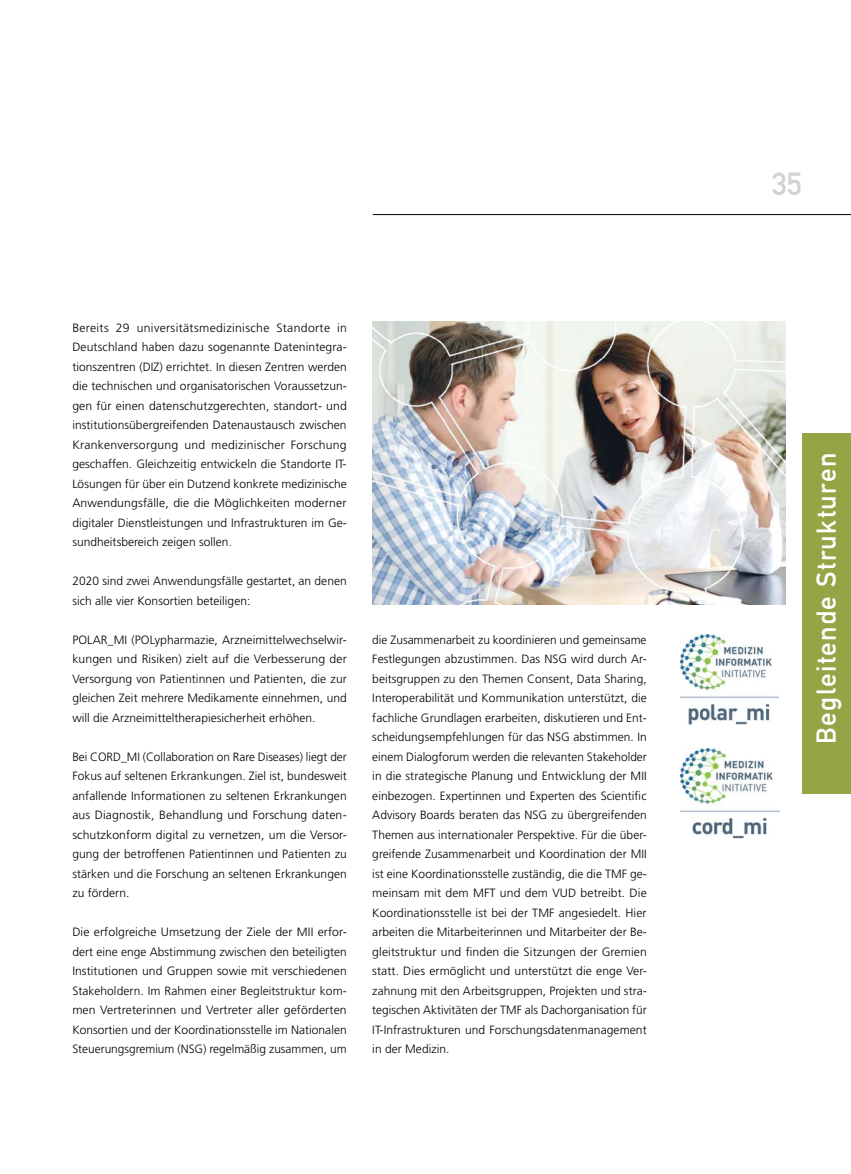
<style>
.page{position:relative;width:851px;height:1174px;background:#fff}
.page>*{position:absolute;margin:0;border:0;box-sizing:border-box;transform-origin:0 0}
.t1{font:31.5px "DIN Mittelschrift Std";color:#d1d3d4}
.t2{font:27px "DIN Mittelschrift Std";letter-spacing:.05em;color:#fff}
.t3{font:300 12px/19.5px "Frutiger LT Std";letter-spacing:.005em;color:#000;text-align:justify}
</style>
<div class="page">
<hr style="left:372px;top:214px;width:478px;height:1px;background:#000">
<div style="left:801px;top:433px;width:49px;height:360px;background:#94a545"></div>
<img style="left:372px;top:322px;width:412px;height:282px">
<img style="left:680px;top:748px;width:99px;height:90px">
<img style="left:680px;top:634px;width:98px;height:90px">
<p class="t3" style="left:72px;top:318px;width:276px">Bereits 29 universitätsmedizinische Standorte in Deutschland haben dazu sogenannte Datenintegra&shy;tionszentren (DIZ) errichtet. In diesen Zentren werden die technischen und organisatorischen Voraussetzun&shy;gen für einen datenschutzgerechten, standort- und institutionsübergreifenden Datenaustausch zwischen Krankenversorgung und medizinischer Forschung geschaffen. Gleichzeitig entwickeln die Standorte IT-Lösungen für über ein Dutzend konkrete medizinische Anwendungsfälle, die die Möglichkeiten moderner digitaler Dienstleistungen und Infrastrukturen im Ge&shy;sundheitsbereich zeigen sollen.</p>
<p class="t3" style="left:72px;top:571px;width:276px">2020 sind zwei Anwendungsfälle gestartet, an denen sich alle vier Konsortien beteiligen:</p>
<p class="t3" style="left:72px;top:630px;width:276px">POLAR_MI (POLypharmazie, Arzneimittelwechselwir&shy;kungen und Risiken) zielt auf die Verbesserung der Versorgung von Patientinnen und Patienten, die zur gleichen Zeit mehrere Medikamente einnehmen, und will die Arzneimitteltherapiesicherheit erhöhen.</p>
<p class="t3" style="left:72px;top:747px;width:276px">Bei CORD_MI (Collaboration on Rare Diseases) liegt der Fokus auf seltenen Erkrankungen. Ziel ist, bundesweit anfallende Informationen zu seltenen Erkrankungen aus Diagnostik, Behandlung und Forschung daten&shy;schutzkonform digital zu vernetzen, um die Versor&shy;gung der betroffenen Patientinnen und Patienten zu stärken und die Forschung an seltenen Erkrankungen zu fördern.</p>
<p class="t3" style="left:72px;top:922px;width:276px">Die erfolgreiche Umsetzung der Ziele der MII erfor&shy;dert eine enge Abstimmung zwischen den beteiligten Institutionen und Gruppen sowie mit verschiedenen Stakeholdern. Im Rahmen einer Begleitstruktur kom&shy;men Vertreterinnen und Vertreter aller geförderten Konsortien und der Koordinationsstelle im Nationalen Steuerungsgremium (NSG) regelmäßig zusammen, um</p>
<p class="t3" style="left:372px;top:630px;width:276px">die Zusammenarbeit zu koordinieren und gemeinsame Festlegungen abzustimmen. Das NSG wird durch Ar&shy;beitsgruppen zu den Themen Consent, Data Sharing, Interoperabilität und Kommunikation unterstützt, die fachliche Grundlagen erarbeiten, diskutieren und Ent&shy;scheidungsempfehlungen für das NSG abstimmen. In einem Dialogforum werden die relevanten Stakeholder in die strategische Planung und Entwicklung der MII einbezogen. Expertinnen und Experten des Scientific Advisory Boards beraten das NSG zu übergreifenden Themen aus internationaler Perspektive. Für die über&shy;greifende Zusammenarbeit und Koordination der MII ist eine Koordinationsstelle zuständig, die die TMF ge&shy;meinsam mit dem MFT und dem VUD betreibt. Die Koordinationsstelle ist bei der TMF angesiedelt. Hier arbeiten die Mitarbeiterinnen und Mitarbeiter der Be&shy;gleitstruktur und finden die Sitzungen der Gremien statt. Dies ermöglicht und unterstützt die enge Ver&shy;zahnung mit den Arbeitsgruppen, Projekten und stra&shy;tegischen Aktivitäten der TMF als Dachorganisation für IT-Infrastrukturen und Forschungsdatenmanagement in der Medizin.</p>
<h1 class="t1" style="left:772px;top:165px;width:31px">35</h1>
<h2 class="t2" style="left:810px;top:743px;width:292px;rotate:-90deg">Begleitende Strukturen</h2>
</div>
